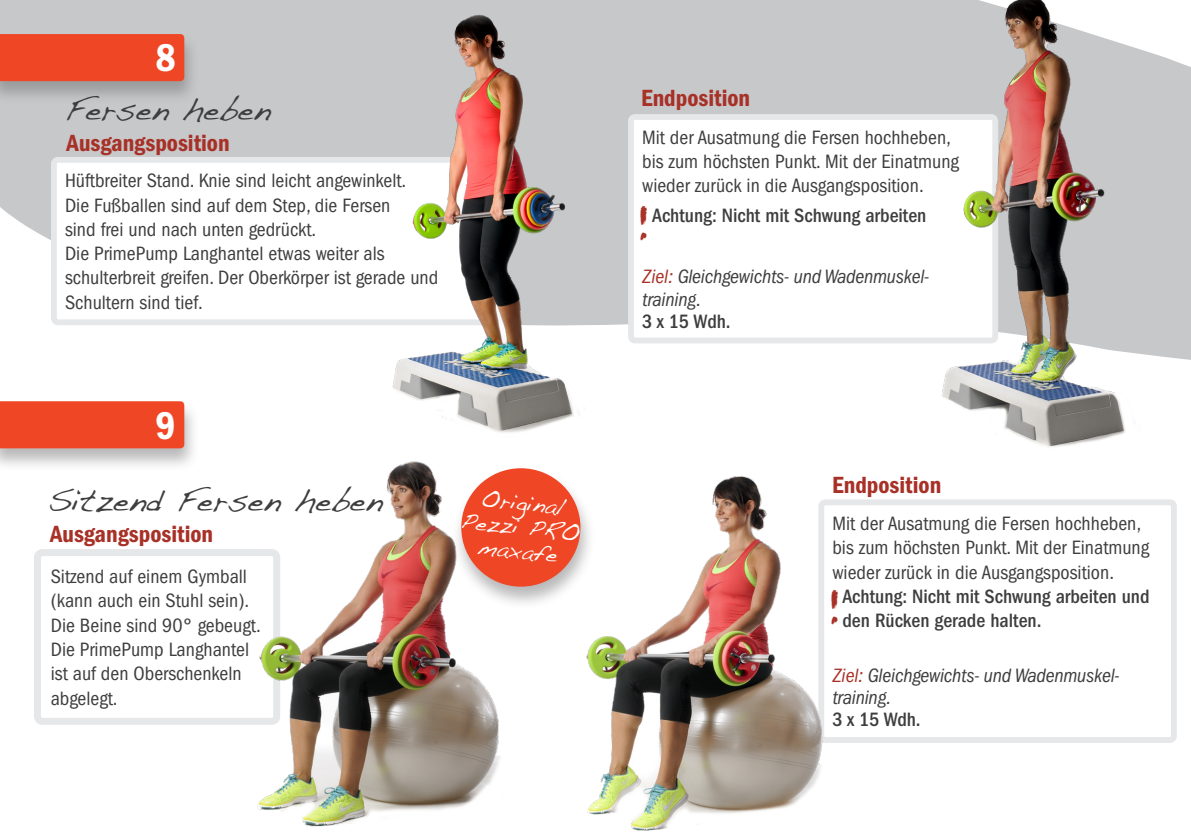
<style>
.page{position:relative;width:1191px;height:840px;background:#fff}
.page>*{position:absolute;margin:0;border:0;box-sizing:border-box;transform-origin:0 0}
.t1{font:40px "Chalkduster";color:#a83127}
.t2{font:40px "ITC Franklin Gothic Std Dm Cd";color:#fff}
.t3{font:28px "Dakota";color:#3e3e3f}
.t4{font:24.2px "ITC Franklin Gothic Std Dm Cd";color:#a83127}
.t5{font:condensed 20px/24.2px "ITC Franklin Gothic Std";color:#3e3e3f}
.t6{font:500 condensed 20px/24px "ITC Franklin Gothic Std";color:#3e3e3f}
.t7{font:italic condensed 20px/22px "ITC Franklin Gothic Std";letter-spacing:-.01em;color:#3e3e3f}
.t8{font:20px/24px "Dakota";color:#fff;text-align:center}
.s1{color:#a83127}
</style>
<div class="page">
<div style="left:0;top:0;width:916px;height:240px;background:#c7c8ca"></div>
<div style="left:631px;top:117px;width:364px;height:223px;background:#fff;border-radius:4px"></div>
<div style="left:628px;top:114px;width:370px;height:229px;border:6px solid #e6e7e9;border-radius:4px"></div>
<div style="left:818px;top:499px;width:358px;height:243px;border:6px solid #e6e7e9;border-radius:4px"></div>
<div style="left:54px;top:160px;width:431px;height:162px;background:#fff;border-radius:4px"></div>
<div style="left:51px;top:157px;width:437px;height:168px;border:6px solid #e6e7e9;border-radius:4px"></div>
<div style="left:34px;top:549px;width:246px;height:175px;border:7px solid #e6e7e9;border-radius:5px"></div>
<div style="left:451px;top:466px;width:144px;height:143px;background:#636366;opacity:.45"></div>
<div style="left:461px;top:468px;width:119px;height:118px;background:#ef4725;border-radius:50%"></div>
<img style="left:371px;top:0;width:262px;height:433px">
<img style="left:916px;top:0;width:256px;height:447px">
<img style="left:249px;top:461px;width:273px;height:366px">
<img style="left:560px;top:466px;width:322px;height:365px">
<img style="left:1157px;top:60px;width:34px;height:380px">
<div style="left:0;top:33px;width:199px;height:72px;background:#636366;opacity:.45"></div>
<div style="left:0;top:34px;width:184px;height:47px;background:#ef4725"></div>
<div style="left:0;top:399px;width:199px;height:72px;background:#636366;opacity:.45"></div>
<div style="left:0;top:401px;width:184px;height:47px;background:#ef4725"></div>
<h1 class="t2" style="left:155px;top:35px;width:22px">8</h1>
<h2 class="t3" style="left:65px;top:92px;width:208px">Fersen heben</h2>
<p class="t4" style="left:67px;top:129px;width:164px">Ausgangsposition</p>
<p class="t5" style="left:65px;top:169px;width:375px">Hüftbreiter Stand. Knie sind leicht angewinkelt.<br>Die Fußballen sind auf dem Step, die Fersen<br>sind frei und nach unten gedrückt.<br>Die PrimePump Langhantel etwas weiter als schulterbreit greifen. Der Oberkörper ist gerade und Schultern sind tief.</p>
<h1 class="t2" style="left:155px;top:402px;width:22px">9</h1>
<h2 class="t3" style="left:48px;top:483px;width:336px">Sitzend Fersen heben</h2>
<p class="t4" style="left:50px;top:519px;width:164px">Ausgangsposition</p>
<p class="t5" style="left:51px;top:564px;width:211px">Sitzend auf einem Gymball (kann auch ein Stuhl sein).<br>Die Beine sind 90° gebeugt.<br>Die PrimePump Langhantel ist auf den Oberschenkeln abgelegt.</p>
<p class="t8" style="left:464px;top:487px;width:121px;rotate:6deg">Original<br>Pezzi PRO maxafe</p>
<p class="t4" style="left:641px;top:84px;width:110px">Endposition</p>
<p class="t5" style="left:642px;top:125px;width:318px">Mit der Ausatmung die Fersen hochheben, bis zum höchsten Punkt. Mit der Einatmung wieder zurück in die Ausgangsposition.</p>
<p class="t6" style="left:652px;top:204px;width:276px">Achtung: Nicht mit Schwung arbeiten</p>
<h1 class="t1" style="left:637px;top:202px;width:16px">!</h1>
<p class="t7" style="left:642px;top:266px;width:289px"><span class="s1">Ziel:</span> Gleichgewichts- und Wadenmuskel&shy;training.</p>
<p class="t6" style="left:642px;top:309px;width:90px">3 x 15 Wdh.</p>
<p class="t4" style="left:832px;top:470px;width:110px">Endposition</p>
<p class="t5" style="left:832px;top:511px;width:318px">Mit der Ausatmung die Fersen hochheben, bis zum höchsten Punkt. Mit der Einatmung wieder zurück in die Ausgangsposition.</p>
<p class="t6" style="left:842px;top:584px;width:309px">Achtung: Nicht mit Schwung arbeiten und den Rücken gerade halten.</p>
<p class="t7" style="left:832px;top:664px;width:289px"><span class="s1">Ziel:</span> Gleichgewichts- und Wadenmuskel&shy;training.</p>
<p class="t6" style="left:832px;top:707px;width:90px">3 x 15 Wdh.</p>
<h1 class="t1" style="left:828px;top:586px;width:16px">!</h1>
</div>
